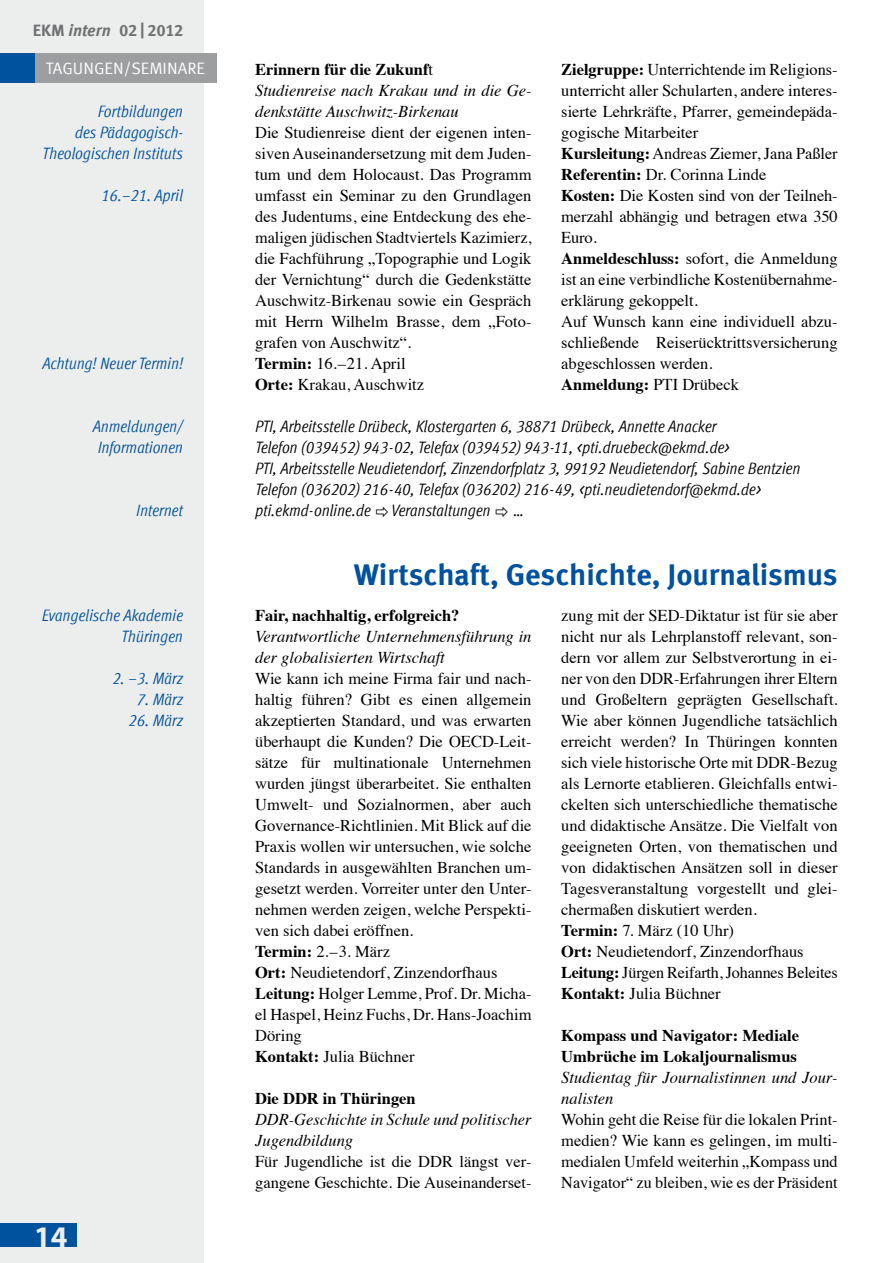
<style>
.page{position:relative;width:893px;height:1263px;background:#fff}
.page>*{position:absolute;margin:0;border:0;box-sizing:border-box;transform-origin:0 0}
.t1{font:700 30px "Meta Offc";color:#00519e}
.t2{font:700 30px "Myriad Pro";color:#eceded}
.t3{font:16.5px/21px "Times";color:#000}
.t4{font:italic condensed 16.5px/21px "Meta Offc";color:#000}
.t5{font:italic condensed 16.5px/21px "Meta Offc";color:#00519e;text-align:right}
.t6{font:16.5px "Meta Offc Norm";color:#fff}
.t7{font:700 16.5px "Meta Offc";letter-spacing:-.015em;color:#707172}
.s1{font-style:italic}
.s2{font-weight:700}
</style>
<div class="page">
<div style="left:0;top:0;width:204px;height:1263px;background:#eceded"></div>
<div style="left:34px;top:53px;width:183px;height:30px;background:#9c9e9f"></div>
<div style="left:0;top:53px;width:34px;height:30px;background:#00519e"></div>
<div style="left:0;top:1223px;width:77px;height:23px;background:#00519e"></div>
<p class="t7" style="left:33px;top:21px;width:152px">EKM <span class="s1">intern</span> 02 | 2012</p>
<p class="t6" style="left:46px;top:59px;width:161px">TAGUNGEN/SEMINARE</p>
<p class="t5" style="left:42px;top:101px;width:142px">Fortbildungen<br>des Pädagogisch-<br>Theologischen Instituts</p>
<p class="t5" style="left:101px;top:185px;width:83px">16.–21. April</p>
<p class="t5" style="left:43px;top:353px;width:142px">Achtung! Neuer Termin!</p>
<p class="t5" style="left:93px;top:416px;width:92px;text-align:left">Anmeldungen/<br>Informationen</p>
<p class="t5" style="left:136px;top:500px;width:48px">Internet</p>
<p class="t5" style="left:42px;top:605px;width:143px">Evangelische Akademie<br>Thüringen</p>
<p class="t5" style="left:112px;top:668px;width:72px">2. –3. März</p>
<p class="t5" style="left:137px;top:689px;width:48px">7. März</p>
<p class="t5" style="left:129px;top:710px;width:56px">26. März</p>
<p class="t2" style="left:34px;top:1217px;width:35px">14</p>
<p class="t3" style="left:255px;top:58px;width:278px"><span class="s2">Erinnern für die Zukunf</span>t<br><span class="s1">Studienreise nach Krakau und in die Ge&shy;denkstätte Auschwitz-Birkenau<br></span>Die Studienreise dient der eigenen inten&shy;siven Auseinandersetzung mit dem Juden&shy;tum und dem Holocaust. Das Programm umfasst ein Seminar zu den Grundlagen des Judentums, eine Entdeckung des ehe&shy;maligen jüdischen Stadtviertels Kazimierz, die Fachführung „Topographie und Logik der Vernichtung“ durch die Gedenkstätte Auschwitz-Birkenau sowie ein Gespräch mit Herrn Wilhelm Brasse, dem „Foto&shy;grafen von Auschwitz“.<br><span class="s2">Termin:</span> 16.–21. April<br><span class="s2">Orte:</span> Krakau, Auschwitz</p>
<p class="t3" style="left:561px;top:58px;width:278px"><span class="s2">Zielgruppe:</span> Unterrichtende im Religions&shy;unterricht aller Schularten, andere interes&shy;sierte Lehrkräfte, Pfarrer, gemeindepäda&shy;gogische Mitarbeiter<br><span class="s2">Kursleitung:</span> Andreas Ziemer, Jana Paßler <span class="s2">Referentin:</span> Dr. Corinna Linde<br><span class="s2">Kosten:</span> Die Kosten sind von der Teilneh&shy;merzahl abhängig und betragen etwa 350<br>Euro.<br><span class="s2">Anmeldeschluss:</span> sofort, die Anmeldung ist an eine verbindliche Kostenübernahme&shy;erklärung gekoppelt.<br>Auf Wunsch kann eine individuell abzu&shy;schließende Reiserücktrittsversicherung abgeschlossen werden.<br><span class="s2">Anmeldung:</span> PTI Drübeck</p>
<p class="t4" style="left:255px;top:416px;width:547px">PTI, Arbeitsstelle Drübeck, Klostergarten 6, 38871 Drübeck, Annette Anacker<br>Telefon (039452) 943-02, Telefax (039452) 943-11, &lt;pti.druebeck@ekmd.de&gt;<br>PTI, Arbeitsstelle Neudietendorf, Zinzendorfplatz 3, 99192 Neudietendorf, Sabine Bentzien Telefon (036202) 216-40, Telefax (036202) 216-49, &lt;pti.neudietendorf@ekmd.de&gt; pti.ekmd-online.de Veranstaltungen</p>
<p class="t4" style="left:513px;top:500px;width:12px">…</p>
<p class="t1" style="left:354px;top:557px;width:485px">Wirtschaft, Geschichte, Journalismus</p>
<p class="t3" style="left:255px;top:604px;width:278px"><span class="s2">Fair, nachhaltig, erfolgreich?<br></span><span class="s1">Verantwortliche Unternehmensführung in der globalisierten Wirtschaft<br></span>Wie kann ich meine Firma fair und nach&shy;haltig führen? Gibt es einen allgemein akzeptierten Standard, und was erwarten überhaupt die Kunden? Die OECD-Leit&shy;sätze für multinationale Unternehmen wurden jüngst überarbeitet. Sie enthalten Umwelt- und Sozialnormen, aber auch Governance-Richtlinien. Mit Blick auf die Praxis wollen wir untersuchen, wie solche Standards in ausgewählten Branchen um&shy;gesetzt werden. Vorreiter unter den Unter&shy;nehmen werden zeigen, welche Perspekti&shy;ven sich dabei eröffnen.<br><span class="s2">Termin:</span> 2.–3. März<br><span class="s2">Ort:</span> Neudietendorf, Zinzendorfhaus <span class="s2">Leitung:</span> Holger Lemme, Prof. Dr. Micha&shy;el Haspel, Heinz Fuchs, Dr. Hans-Joachim Döring<br><span class="s2">Kontakt:</span> Julia Büchner</p>
<p class="t3" style="left:255px;top:1087px;width:278px"><span class="s2">Die DDR in Thüringen<br></span><span class="s1">DDR-Geschichte in Schule und politischer<br>Jugendbildung<br></span>Für Jugendliche ist die DDR längst ver&shy;gangene Geschichte. Die Auseinanderset-</p>
<p class="t3" style="left:561px;top:604px;width:278px">zung mit der SED-Diktatur ist für sie aber nicht nur als Lehrplanstoff relevant, son&shy;dern vor allem zur Selbstverortung in ei&shy;ner von den DDR-Erfahrungen ihrer Eltern und Großeltern geprägten Gesellschaft.<br>Wie aber können Jugendliche tatsächlich erreicht werden? In Thüringen konnten sich viele historische Orte mit DDR-Bezug als Lernorte etablieren. Gleichfalls entwi&shy;ckelten sich unterschiedliche thematische und didaktische Ansätze. Die Vielfalt von geeigneten Orten, von thematischen und von didaktischen Ansätzen soll in dieser Tagesveranstaltung vorgestellt und glei&shy;chermaßen diskutiert werden.<br><span class="s2">Termin:</span> 7. März (10 Uhr)<br><span class="s2">Ort:</span> Neudietendorf, Zinzendorfhaus <span class="s2">Leitung:</span> Jürgen Reifarth, Johannes Beleites <span class="s2">Kontakt:</span> Julia Büchner</p>
<p class="t3" style="left:561px;top:1024px;width:278px"><span class="s2">Kompass und Navigator: Mediale Umbrüche im Lokaljournalismus </span><span class="s1">Studientag für Journalistinnen und Jour&shy;nalisten<br></span>Wohin geht die Reise für die lokalen Print&shy;medien? Wie kann es gelingen, im multi&shy;medialen Umfeld weiterhin „Kompass und Navigator“ zu bleiben, wie es der Präsident</p>
</div>
